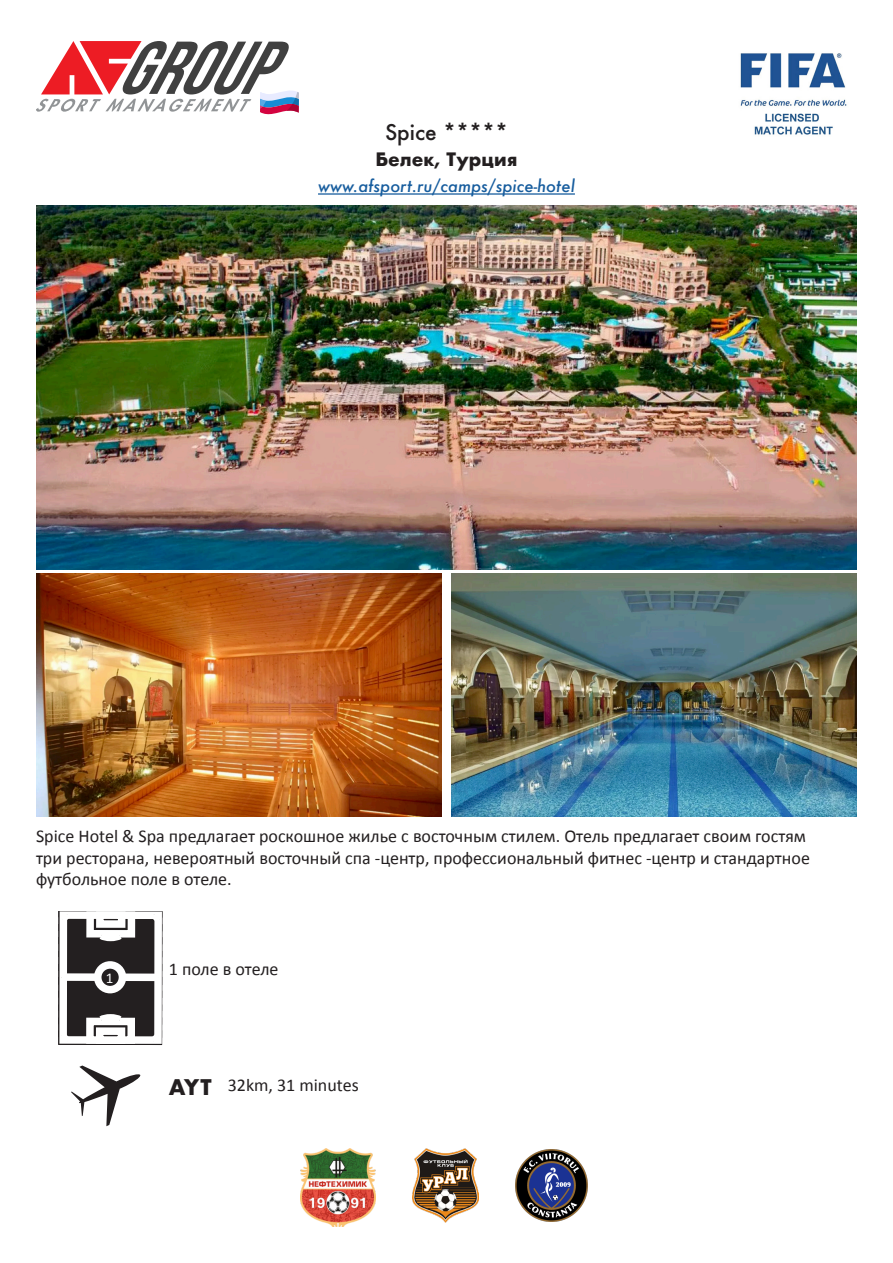
<style>
.page{position:relative;width:893px;height:1263px;background:#fff}
.page>*{position:absolute;margin:0;border:0;box-sizing:border-box;transform-origin:0 0}
.t1{font:500 21px "Futura";color:#231f20}
.t2{font:700 21px "Futura";color:#231f20}
.t3{font:18px/21.6px "Calibri";color:#231f20}
.t4{font:700 18px "Futura";color:#231f20}
.t5{font:italic 500 16.5px "Futura";color:#175d9e}
.t6{font:15px "Calibri";color:#fff}
</style>
<div class="page">
<img style="left:740px;top:53px;width:107px;height:82px">
<svg style="left:36px;top:41px;width:263px;height:74px"></svg>
<hr style="left:318px;top:193px;width:257px;height:2px;background:#175d9e">
<img style="left:36px;top:205px;width:821px;height:365px">
<img style="left:36px;top:574px;width:405px;height:243px">
<img style="left:452px;top:574px;width:405px;height:243px">
<svg style="left:72px;top:1066px;width:69px;height:60px"></svg>
<svg style="left:58px;top:911px;width:105px;height:134px"></svg>
<img style="left:412px;top:1148px;width:67px;height:75px">
<img style="left:515px;top:1149px;width:73px;height:73px">
<img style="left:300px;top:1148px;width:76px;height:79px">
<p class="t1" style="left:385px;top:117px;width:124px">Spice *****</p>
<p class="t4" style="left:376px;top:146px;width:143px">Белек, Турция</p>
<p class="t5" style="left:318px;top:175px;width:258px">www.afsport.ru/camps/spice-hotel</p>
<p class="t3" style="left:36px;top:825px;width:775px">Spice Hotel &amp; Spa предлагает роскошное жилье с восточным стилем. Отель предлагает своим гостям три ресторана, невероятный восточный спа -центр, профессиональный фитнес -центр и стандартное футбольное поле в отеле.</p>
<p class="t6" style="left:106px;top:967px;width:9px">1</p>
<p class="t3" style="left:169px;top:957px;width:111px">1 поле в отеле</p>
<p class="t2" style="left:169px;top:1072px;width:44px">AYT</p>
<p class="t3" style="left:228px;top:1074px;width:132px">32km, 31 minutes</p>
</div>
